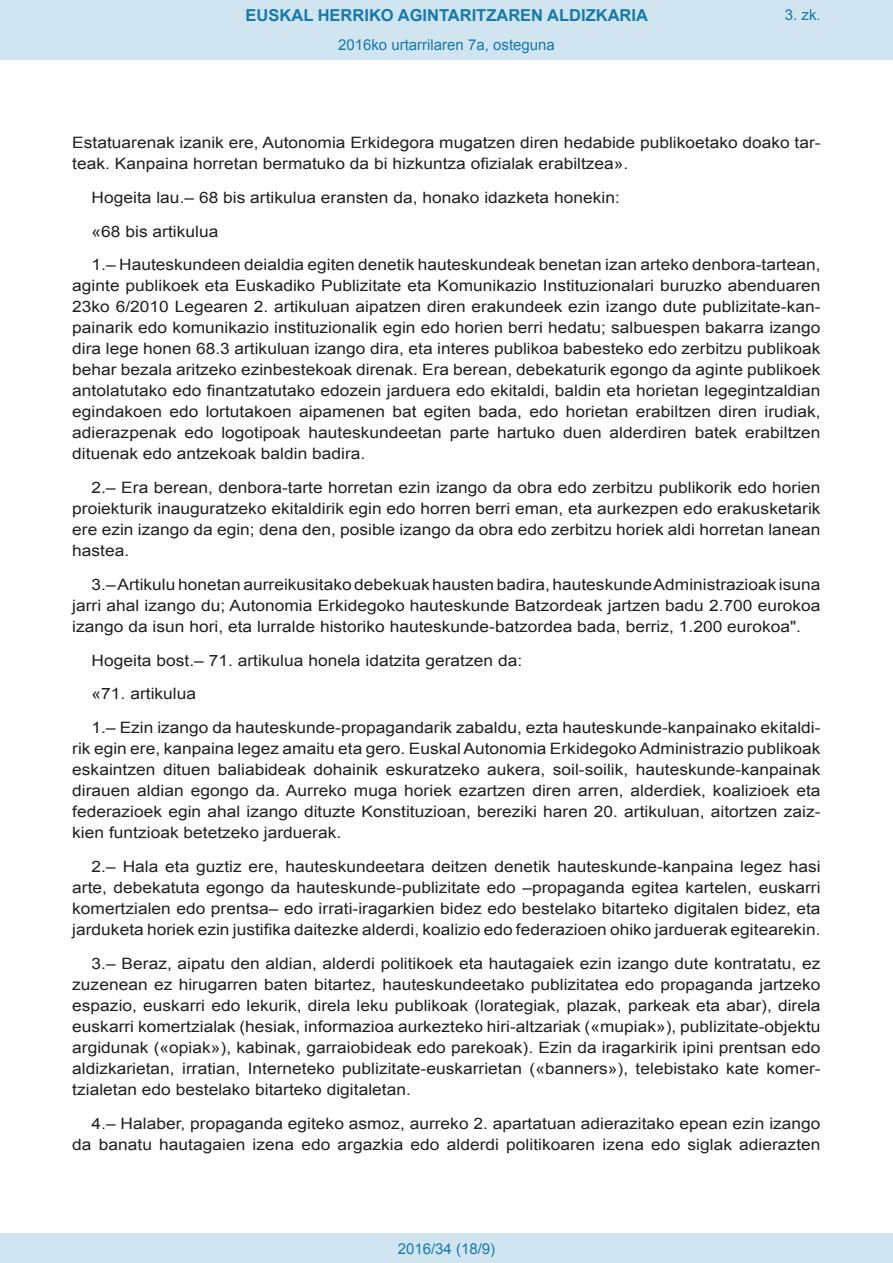
<style>
.page{position:relative;width:893px;height:1263px;background:#fff}
.page>*{position:absolute;margin:0;border:0;box-sizing:border-box;transform-origin:0 0}
.t1{font:700 16.5px "Arial";color:#1879ad}
.BOPVDetalle{font:15.6px/21px "Arial";color:#231f20;text-align:justify;scale:1.11 1}
.Paginacion_Centro{font:15px "Arial";color:#1879ad}
</style>
<div class="page">
<div style="left:0;top:0;width:893px;height:60px;background:#d0e5f0"></div>
<div style="left:0;top:1233px;width:893px;height:30px;background:#d0e5f0"></div>
<p class="t1" style="left:246px;top:4px;width:404px">EUSKAL HERRIKO AGINTARITZAREN ALDIZKARIA</p>
<p class="Paginacion_Centro" style="left:338px;top:35px;width:218px">2016ko urtarrilaren 7a, osteguna</p>
<p class="Paginacion_Centro" style="left:785px;top:5px;width:37px">3. zk.</p>
<p class="BOPVDetalle" style="left:72px;top:132px;width:676px">Estatuarenak izanik ere, Autonomia Erkidegora mugatzen diren hedabide publikoetako doako tar&shy;teak. Kanpaina horretan bermatuko da bi hizkuntza ofizialak erabiltzea».</p>
<p class="BOPVDetalle" style="left:92px;top:187px;width:477px">Hogeita lau.– 68 bis artikulua eransten da, honako idazketa honekin:</p>
<p class="BOPVDetalle" style="left:92px;top:221px;width:116px">«68 bis artikulua</p>
<p class="BOPVDetalle" style="left:72px;top:255px;width:676px;text-indent:19px">1.– Hauteskundeen deialdia egiten denetik hauteskundeak benetan izan arteko denbora-tartean, aginte publikoek eta Euskadiko Publizitate eta Komunikazio Instituzionalari buruzko abenduaren 23ko 6/2010 Legearen 2. artikuluan aipatzen diren erakundeek ezin izango dute publizitate-kan&shy;painarik edo komunikazio instituzionalik egin edo horien berri hedatu; salbuespen bakarra izango dira lege honen 68.3 artikuluan izango dira, eta interes publikoa babesteko edo zerbitzu publikoak behar bezala aritzeko ezinbestekoak direnak. Era berean, debekaturik egongo da aginte publikoek antolatutako edo finantzatutako edozein jarduera edo ekitaldi, baldin eta horietan legegintzaldian egindakoen edo lortutakoen aipamenen bat egiten bada, edo horietan erabiltzen diren irudiak, adierazpenak edo logotipoak hauteskundeetan parte hartuko duen alderdiren batek erabiltzen dituenak edo antzekoak baldin badira.</p>
<p class="BOPVDetalle" style="left:72px;top:477px;width:676px;text-indent:19px">2.– Era berean, denbora-tarte horretan ezin izango da obra edo zerbitzu publikorik edo horien proiekturik inauguratzeko ekitaldirik egin edo horren berri eman, eta aurkezpen edo erakusketarik ere ezin izango da egin; dena den, posible izango da obra edo zerbitzu horiek aldi horretan lanean hastea.</p>
<p class="BOPVDetalle" style="left:72px;top:574px;width:676px;text-indent:19px">3.– Artikulu honetan aurreikusitako debekuak hausten badira, hauteskunde Administrazioak isuna jarri ahal izango du; Autonomia Erkidegoko hauteskunde Batzordeak jartzen badu 2.700 eurokoa izango da isun hori, eta lurralde historiko hauteskunde-batzordea bada, berriz, 1.200 eurokoa".</p>
<p class="BOPVDetalle" style="left:92px;top:650px;width:389px">Hogeita bost.– 71. artikulua honela idatzita geratzen da:</p>
<p class="BOPVDetalle" style="left:92px;top:684px;width:96px">«71. artikulua</p>
<p class="BOPVDetalle" style="left:72px;top:717px;width:676px;text-indent:19px">1.– Ezin izango da hauteskunde-propagandarik zabaldu, ezta hauteskunde-kanpainako ekitaldi&shy;rik egin ere, kanpaina legez amaitu eta gero. Euskal Autonomia Erkidegoko Administrazio publikoak eskaintzen dituen baliabideak dohainik eskuratzeko aukera, soil-soilik, hauteskunde-kanpainak dirauen aldian egongo da. Aurreko muga horiek ezartzen diren arren, alderdiek, koalizioek eta federazioek egin ahal izango dituzte Konstituzioan, bereziki haren 20. artikuluan, aitortzen zaiz&shy;kien funtzioak betetzeko jarduerak.</p>
<p class="BOPVDetalle" style="left:72px;top:856px;width:676px;text-indent:19px">2.– Hala eta guztiz ere, hauteskundeetara deitzen denetik hauteskunde-kanpaina legez hasi arte, debekatuta egongo da hauteskunde-publizitate edo –propaganda egitea kartelen, euskarri komertzialen edo prentsa– edo irrati-iragarkien bidez edo bestelako bitarteko digitalen bidez, eta jarduketa horiek ezin justifika daitezke alderdi, koalizio edo federazioen ohiko jarduerak egitearekin.</p>
<p class="BOPVDetalle" style="left:72px;top:953px;width:676px;text-indent:19px">3.– Beraz, aipatu den aldian, alderdi politikoek eta hautagaiek ezin izango dute kontratatu, ez zuzenean ez hirugarren baten bitartez, hauteskundeetako publizitatea edo propaganda jartzeko espazio, euskarri edo lekurik, direla leku publikoak (lorategiak, plazak, parkeak eta abar), direla euskarri komertzialak (hesiak, informazioa aurkezteko hiri-altzariak («mupiak»), publizitate-objektu argidunak («opiak»), kabinak, garraiobideak edo parekoak). Ezin da iragarkirik ipini prentsan edo aldizkarietan, irratian, Interneteko publizitate-euskarrietan («banners»), telebistako kate komer&shy;tzialetan edo bestelako bitarteko digitaletan.</p>
<p class="BOPVDetalle" style="left:72px;top:1113px;width:676px;text-align:right">4.– Halaber, propaganda egiteko asmoz, aurreko 2. apartatuan adierazitako epean ezin izango da banatu hautagaien izena edo argazkia edo alderdi politikoaren izena edo siglak adierazten</p>
<p class="Paginacion_Centro" style="left:398px;top:1238px;width:99px">2016/34 (18/9)</p>
</div>
